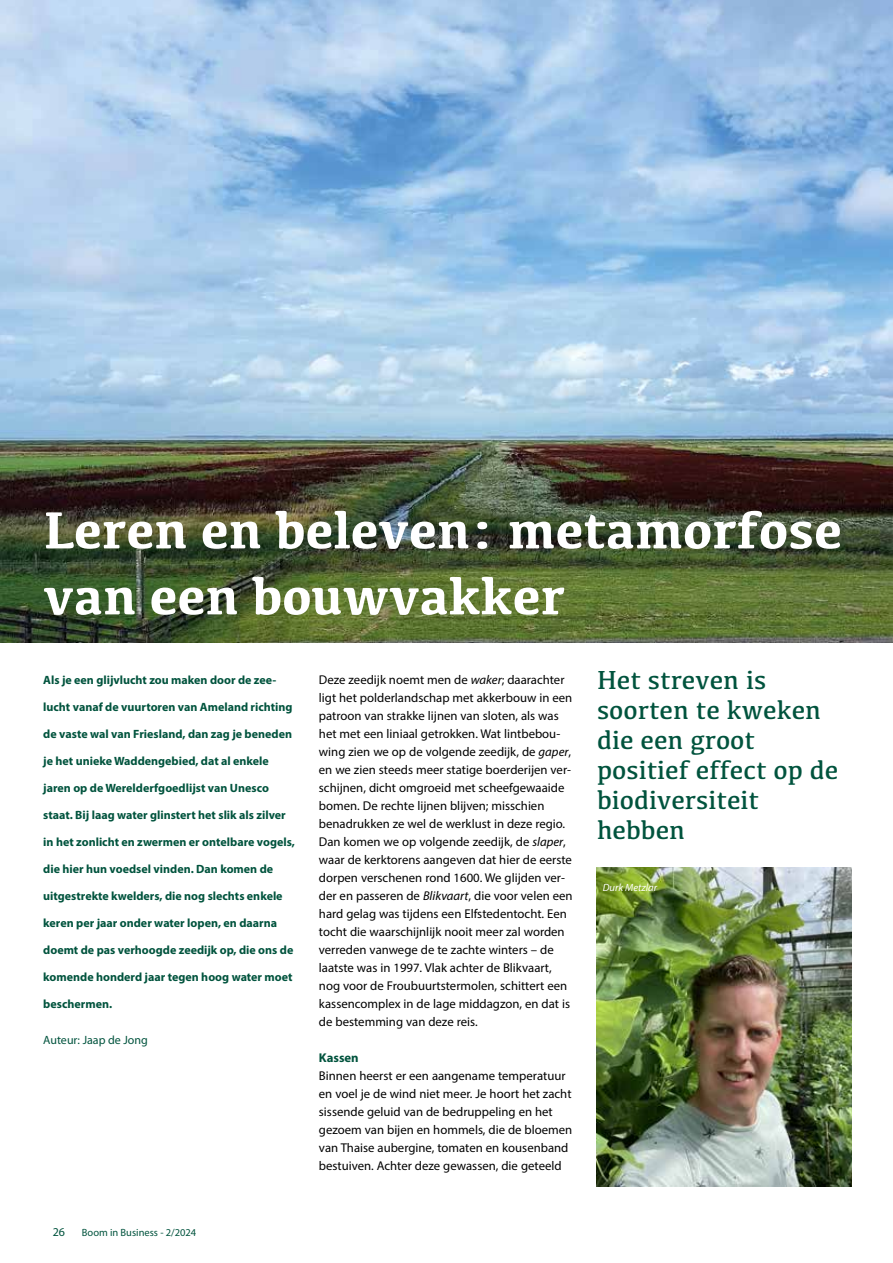
<style>
.page{position:relative;width:893px;height:1263px;background:#fff}
.page>*{position:absolute;margin:0;border:0;box-sizing:border-box;transform-origin:0 0}
.t1{font:700 54px/66px "Kefa";color:#fff}
.t2{font:27px/30px "Kefa";color:#00533d}
.t3{font:12.75px/18px "Myriad Pro";color:#000}
.t4{font:700 12.75px "Myriad Pro";color:#00533d}
.t5{font:700 12px "Myriad Pro";color:#00533d}
.t6{font:12px "Myriad Pro";color:#00533d}
.t7{font:10.5px "Myriad Pro";color:#00533d}
.t8{font:italic 10.5px "Myriad Pro";color:#fff}
.s1{font-style:italic}
</style>
<div class="page">
<img style="left:0;top:0;width:893px;height:643px">
<img style="left:596px;top:867px;width:255px;height:319px">
<h1 class="t1" style="left:44px;top:494px;width:800px">Leren en beleven: metamorfose van een bouwvakker</h1>
<p class="t5" style="left:43px;top:672px;width:235px">Als je een glijvlucht zou maken door de zee-</p>
<p class="t5" style="left:43px;top:699px;width:251px">lucht vanaf de vuurtoren van Ameland richting</p>
<p class="t5" style="left:43px;top:726px;width:250px">de vaste wal van Friesland, dan zag je beneden</p>
<p class="t5" style="left:43px;top:753px;width:227px">je het unieke Waddengebied, dat al enkele</p>
<p class="t5" style="left:43px;top:780px;width:227px">jaren op de Werelderfgoedlijst van Unesco</p>
<p class="t5" style="left:43px;top:807px;width:244px">staat. Bij laag water glinstert het slik als zilver</p>
<p class="t5" style="left:43px;top:834px;width:253px">in het zonlicht en zwermen er ontelbare vogels,</p>
<p class="t5" style="left:43px;top:861px;width:231px">die hier hun voedsel vinden. Dan komen de</p>
<p class="t5" style="left:43px;top:888px;width:241px">uitgestrekte kwelders, die nog slechts enkele</p>
<p class="t5" style="left:43px;top:915px;width:235px">keren per jaar onder water lopen, en daarna</p>
<p class="t5" style="left:43px;top:942px;width:252px">doemt de pas verhoogde zeedijk op, die ons de</p>
<p class="t5" style="left:43px;top:969px;width:251px">komende honderd jaar tegen hoog water moet</p>
<p class="t5" style="left:43px;top:996px;width:70px">beschermen.</p>
<p class="t6" style="left:43px;top:1033px;width:106px">Auteur: Jaap de Jong</p>
<p class="t6" style="left:53px;top:1224px;width:14px">26</p>
<p class="t7" style="left:82px;top:1226px;width:116px">Boom in Business - 2/2024</p>
<p class="t3" style="left:319px;top:671px;width:255px">Deze zeedijk noemt men de <span class="s1">waker</span>; daarachter ligt het polderlandschap met akkerbouw in een patroon van strakke lijnen van sloten, als was het met een liniaal getrokken. Wat lintbebou&shy;wing zien we op de volgende zeedijk, de <span class="s1">gaper</span>, en we zien steeds meer statige boerderijen ver&shy;schijnen, dicht omgroeid met scheefgewaaide bomen. De rechte lijnen blijven; misschien benadrukken ze wel de werklust in deze regio.<br>Dan komen we op volgende zeedijk, de <span class="s1">slaper</span>, waar de kerktorens aangeven dat hier de eerste dorpen verschenen rond 1600. We glijden ver&shy;der en passeren de <span class="s1">Blikvaart</span>, die voor velen een hard gelag was tijdens een Elfstedentocht. Een tocht die waarschijnlijk nooit meer zal worden verreden vanwege de te zachte winters – de laatste was in 1997. Vlak achter de Blikvaart, nog voor de Froubuurtstermolen, schittert een kassencomplex in de lage middagzon, en dat is de bestemming van deze reis.</p>
<p class="t4" style="left:319px;top:1049px;width:41px">Kassen</p>
<p class="t3" style="left:319px;top:1067px;width:255px">Binnen heerst er een aangename temperatuur en voel je de wind niet meer. Je hoort het zacht sissende geluid van de bedruppeling en het gezoem van bijen en hommels, die de bloemen van Thaise aubergine, tomaten en kousenband bestuiven. Achter deze gewassen, die geteeld</p>
<h2 class="t2" style="left:597px;top:664px;width:243px">Het streven is soorten te kweken die een groot positief effect op de biodiversiteit hebben</h2>
<p class="t8" style="left:603px;top:881px;width:56px">Durk Metzlar</p>
</div>
